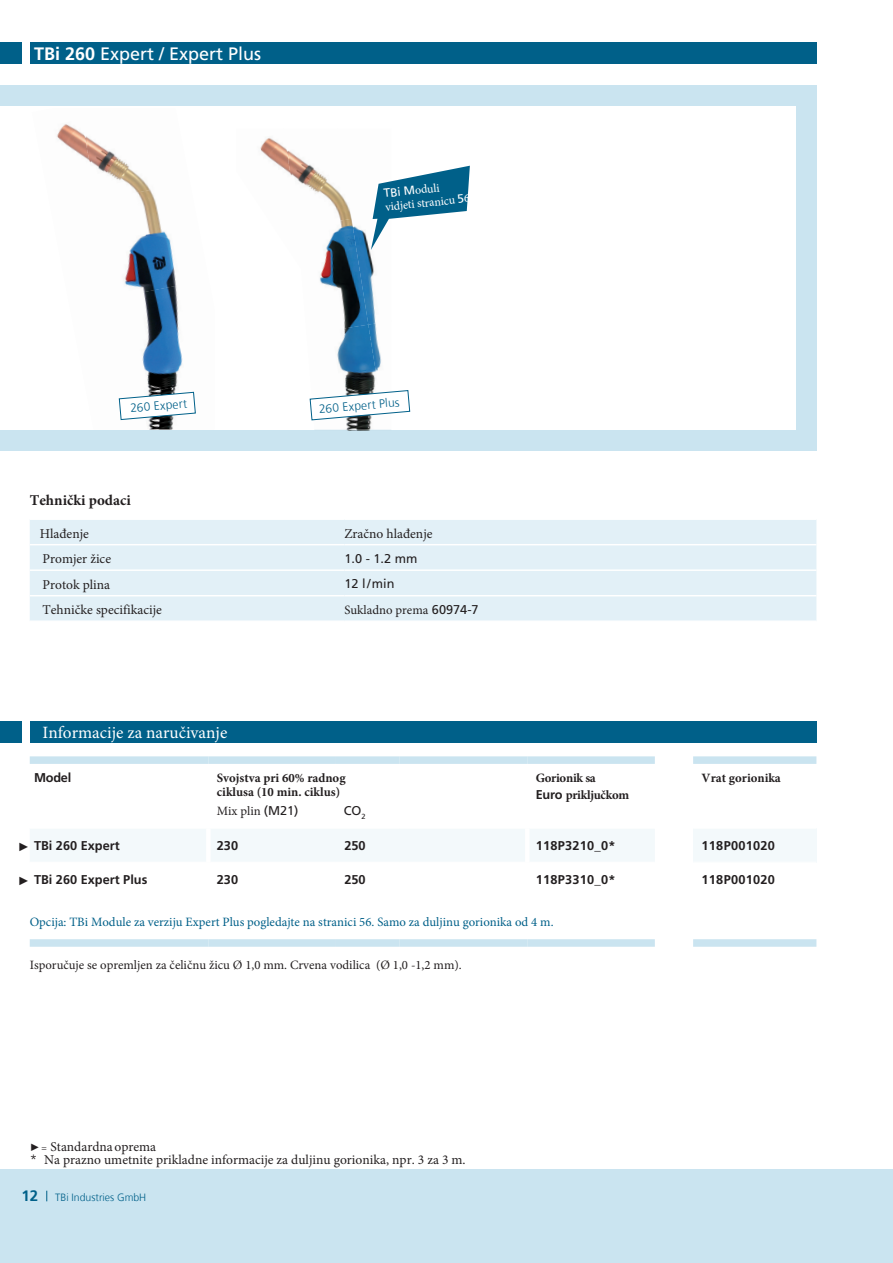
<style>
.page{position:relative;width:893px;height:1263px;background:#fff}
.page>*{position:absolute;margin:0;border:0;box-sizing:border-box;transform-origin:0 0}
.t1{font:18px "Frutiger LT Std";color:#fff}
.t2{font:17.25px "Minion Pro";color:#fff}
.t3{font:700 15px "Minion Pro";color:#231f20}
.t4{font:13.5px/13.4px "Minion Pro";color:#231f20}
.t5{font:12.75px "Minion Pro";color:#231f20}
.t6{font:12.75px "Minion Pro";color:#006089}
.t7{font:700 12.75px/14px "Minion Pro";color:#231f20}
.t8{font:700 12.75px "Frutiger LT Std";color:#231f20}
.t9{font:700 12.75px "Frutiger LT Std";letter-spacing:.02em;color:#231f20}
.t10{font:700 12.75px/16.8px "Minion Pro";letter-spacing:-.02em;color:#231f20}
.t11{font:12.75px "Frutiger LT Std";color:#231f20}
.t12{font:12px "Minion Pro";color:#fff}
.t13{font:300 12px "Frutiger";color:#006089}
.t14{font:300 10.5px "Frutiger";color:#006089}
.s1{font-weight:700}
.s2{font-family:"Frutiger LT Std"}
.s3{font-family:"Arial";font-weight:400;font-size:12px}
.s4{font-family:"Times New Roman";font-size:10.5px}
.s5{font-family:"Frutiger";font-weight:300;font-size:9px}
.s6{font-family:"Frutiger";font-weight:300}
.s7{font-weight:700;font-size:15px}
</style>
<div class="page">
<div style="left:0;top:1169px;width:893px;height:94px;background:#cae4f0"></div>
<div style="left:30px;top:43px;width:786px;height:21px;background:#006089"></div>
<div style="left:30px;top:722px;width:786px;height:21px;background:#006089"></div>
<div style="left:0;top:85px;width:816px;height:366px;background:#cae4f0"></div>
<div style="left:0;top:106px;width:795px;height:323px;background:#fff"></div>
<div style="left:30px;top:829px;width:625px;height:32px;background:#f3f9fb"></div>
<div style="left:206px;top:828px;width:5px;height:34px;background:#fff"></div>
<hr style="left:525px;top:828px;width:4px;height:34px;background:#fff">
<div style="left:30px;top:756px;width:178px;height:8px;background:#cae4f0"></div>
<div style="left:208px;top:756px;width:128px;height:8px;background:#cae4f0"></div>
<div style="left:336px;top:756px;width:64px;height:8px;background:#cae4f0"></div>
<div style="left:400px;top:756px;width:127px;height:8px;background:#cae4f0"></div>
<div style="left:527px;top:756px;width:128px;height:8px;background:#cae4f0"></div>
<div style="left:30px;top:939px;width:178px;height:8px;background:#cae4f0"></div>
<div style="left:208px;top:939px;width:128px;height:8px;background:#cae4f0"></div>
<div style="left:336px;top:939px;width:64px;height:8px;background:#cae4f0"></div>
<div style="left:400px;top:939px;width:127px;height:8px;background:#cae4f0"></div>
<div style="left:527px;top:939px;width:128px;height:8px;background:#cae4f0"></div>
<div style="left:693px;top:828px;width:123px;height:34px;background:#f3f9fb"></div>
<div style="left:693px;top:756px;width:123px;height:8px;background:#cae4f0"></div>
<hr style="left:693px;top:828px;width:123px;height:1px;background:#fff">
<div style="left:693px;top:939px;width:123px;height:8px;background:#cae4f0"></div>
<img style="left:126px;top:163px;width:19px;height:19px">
<img style="left:126px;top:182px;width:50px;height:97px">
<img style="left:126px;top:279px;width:57px;height:100px">
<img style="left:147px;top:379px;width:47px;height:50px">
<img style="left:57px;top:124px;width:69px;height:161px">
<img style="left:118px;top:346px;width:17px;height:55px">
<img style="left:314px;top:429px;width:77px;height:2px">
<img style="left:368px;top:245px;width:8px;height:76px">
<img style="left:368px;top:321px;width:8px;height:4px">
<img style="left:299px;top:158px;width:53px;height:61px">
<img style="left:319px;top:219px;width:49px;height:106px">
<img style="left:337px;top:325px;width:45px;height:104px">
<img style="left:260px;top:137px;width:39px;height:44px">
<svg style="left:119px;top:392px;width:77px;height:28px"></svg>
<svg style="left:310px;top:390px;width:100px;height:30px"></svg>
<div style="left:0;top:722px;width:21px;height:21px;background:#006089"></div>
<div style="left:30px;top:520px;width:786px;height:100px;background:#e2f0f7"></div>
<hr style="left:30px;top:544px;width:314px;height:1px;background:#fff">
<hr style="left:344px;top:544px;width:472px;height:1px;background:#fff">
<hr style="left:30px;top:569px;width:314px;height:2px;background:#fff">
<hr style="left:344px;top:569px;width:472px;height:2px;background:#fff">
<hr style="left:30px;top:595px;width:314px;height:1px;background:#fff">
<hr style="left:344px;top:595px;width:472px;height:1px;background:#fff">
<div style="left:0;top:43px;width:21px;height:21px;background:#006089"></div>
<svg style="left:369px;top:165px;width:101px;height:85px"></svg>
<h1 class="t1" style="left:34px;top:43px;width:229px"><span class="s1">TBi 260</span> Expert / Expert Plus</h1>
<p class="t12" style="left:383px;top:186px;width:58px;rotate:-6deg"><span class="s2">TBi M</span>oduli</p>
<p class="t12" style="left:384px;top:199px;width:86px;rotate:-6deg">vidjeti stranicu <span class="s2">5</span>6</p>
<p class="t13" style="left:130px;top:401px;width:58px;rotate:-5deg">260 Expert</p>
<p class="t13" style="left:318px;top:402px;width:82px;rotate:-5deg">260 Expert Plus</p>
<p class="t3" style="left:30px;top:489px;width:103px">Tehnički podaci</p>
<p class="t4" style="left:40px;top:527px;width:51px">Hlađenje</p>
<p class="t4" style="left:344px;top:527px;width:90px">Zračno hlađenje</p>
<p class="t4" style="left:43px;top:552px;width:70px">Promjer žice</p>
<p class="t11" style="left:344px;top:551px;width:74px">1.0 - 1.2 mm</p>
<p class="t4" style="left:43px;top:578px;width:69px">Protok plina</p>
<p class="t11" style="left:344px;top:576px;width:52px">12 l / min</p>
<p class="t4" style="left:43px;top:603px;width:121px">Tehničke specifikacije</p>
<p class="t5" style="left:344px;top:601px;width:136px">Sukladno prema <span class="s2">60974-7</span></p>
<p class="t2" style="left:43px;top:721px;width:186px">Informacije za naručivanje</p>
<p class="t8" style="left:34px;top:770px;width:39px">Model</p>
<p class="t7" style="left:217px;top:771px;width:130px">Svojstva pri 60% radnog ciklusa (10 min. ciklus)</p>
<p class="t5" style="left:217px;top:803px;width:83px">Mix plin <span class="s2">(M21)</span></p>
<p class="t11" style="left:344px;top:803px;width:23px">CO<sub>2</sub></p>
<p class="t10" style="left:536px;top:769px;width:95px">Gorionik sa<br><span class="s2">Euro</span> priključkom</p>
<p class="t8" style="left:18px;top:838px;width:103px"><span class="s3">►</span> TBi 260 Expert</p>
<p class="t8" style="left:217px;top:838px;width:23px">230</p>
<p class="t8" style="left:344px;top:838px;width:23px">250</p>
<p class="t9" style="left:536px;top:838px;width:81px">118P3210_0*</p>
<p class="t8" style="left:18px;top:872px;width:131px"><span class="s3">►</span> TBi 260 Expert Plus</p>
<p class="t8" style="left:217px;top:872px;width:23px">230</p>
<p class="t8" style="left:344px;top:872px;width:23px">250</p>
<p class="t9" style="left:536px;top:872px;width:81px">118P3310_0*</p>
<p class="t6" style="left:30px;top:913px;width:525px">Opcija: TBi Module za verziju Expert Plus pogledajte na stranici 56. Samo za duljinu gorionika od 4 m.</p>
<p class="t5" style="left:30px;top:956px;width:433px">Isporučuje se opremljen za čeličnu žicu Ø 1,0 mm. Crvena vodilica (Ø 1,0 -1,2 mm).</p>
<p class="t4" style="left:30px;top:1140px;width:437px"><span class="s4">►</span><span class="s5">=</span> Standardna oprema<br><span class="s6">*</span> Na prazno umetnite prikladne informacije za duljinu gorionika, npr. 3 za 3 m.</p>
<p class="t14" style="left:21px;top:1192px;width:126px"><span class="s7">12</span> TBi Industries GmbH</p>
<p class="t7" style="left:702px;top:771px;width:81px">Vrat gorionika</p>
<p class="t9" style="left:702px;top:838px;width:75px">118P001020</p>
<p class="t9" style="left:702px;top:872px;width:75px">118P001020</p>
</div>
